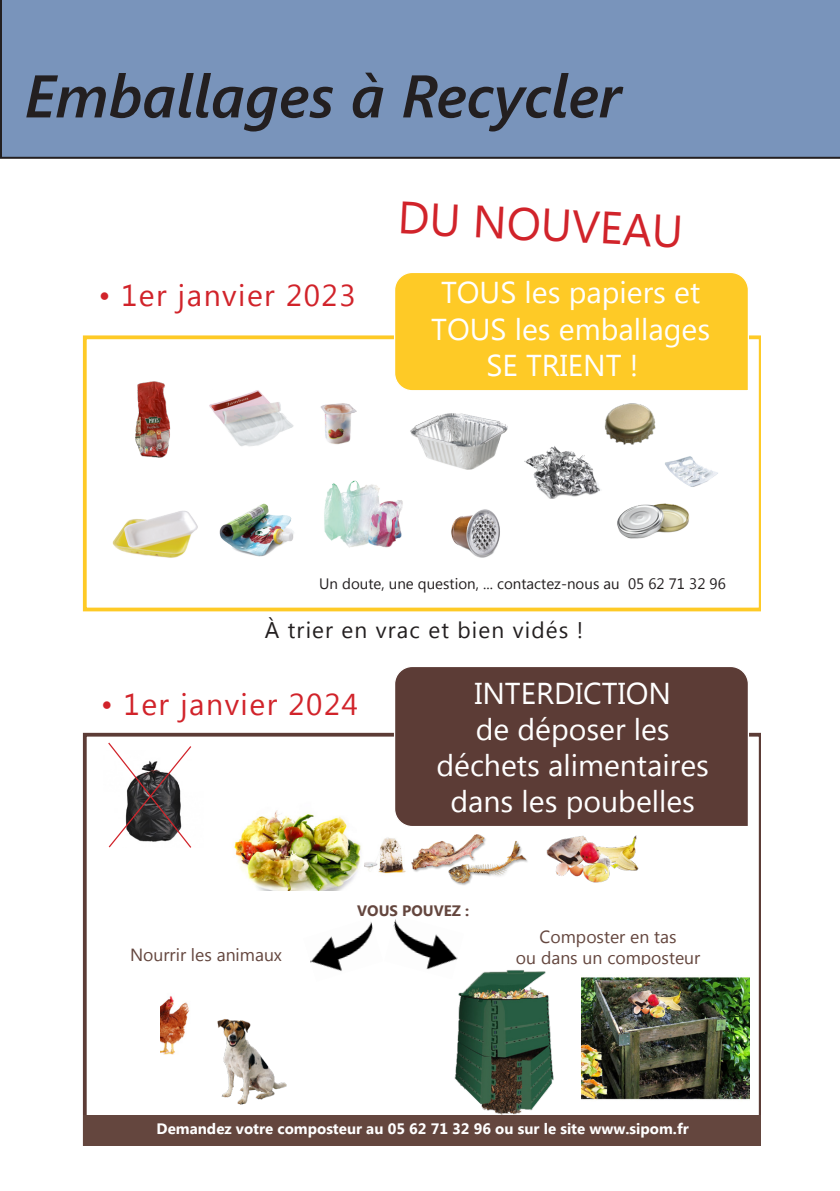
<style>
.page{position:relative;width:840px;height:1191px;background:#fff}
.page>*{position:absolute;margin:0;border:0;box-sizing:border-box;transform-origin:0 0}
.t1{font:italic 600 60px "Segoe UI";color:#231f20}
.t2{font:45.2px "Microsoft New Tai Lue";color:#d1232a}
.t3{font:30.2px/36.2px "Microsoft New Tai Lue";color:#fff;text-align:center}
.t4{font:30.2px "Microsoft New Tai Lue";letter-spacing:.05em;color:#d1232a}
.t5{font:22.6px "Microsoft New Tai Lue";letter-spacing:.05em;color:#231f20}
.t6{font:17.6px/21px "Microsoft New Tai Lue";color:#64463e;text-align:center}
.t7{font:700 15px "Microsoft New Tai Lue";color:#fff}
.t8{font:15px "Microsoft New Tai Lue";color:#231f20}
.t9{font:700 15px "Microsoft New Tai Lue";color:#64463e}
</style>
<div class="page">
<div style="left:1px;top:0;width:838px;height:159px;background:#7994bb"></div>
<svg style="left:0;top:0;width:1px;height:159px"></svg>
<svg style="left:82px;top:335px;width:678px;height:277px"></svg>
<div style="left:393px;top:273px;width:356px;height:119px;background:#feca26"></div>
<svg style="left:82px;top:732px;width:678px;height:413px"></svg>
<div style="left:393px;top:667px;width:356px;height:161px;background:#5c3c36"></div>
<img style="left:160px;top:989px;width:43px;height:72px">
<img style="left:449px;top:968px;width:105px;height:147px">
<img style="left:363px;top:829px;width:52px;height:49px">
<img style="left:411px;top:834px;width:118px;height:52px">
<img style="left:103px;top:751px;width:100px;height:97px">
<svg style="left:107px;top:741px;width:85px;height:108px"></svg>
<img style="left:303px;top:918px;width:80px;height:63px">
<img style="left:229px;top:800px;width:134px;height:91px">
<img style="left:542px;top:831px;width:108px;height:60px">
<div style="left:83px;top:1115px;width:677px;height:30px;background:#64463e"></div>
<img style="left:581px;top:966px;width:167px;height:144px">
<img style="left:625px;top:987px;width:63px;height:35px">
<img style="left:384px;top:915px;width:79px;height:64px">
<img style="left:217px;top:1018px;width:70px;height:86px">
<h1 class="t1" style="left:24px;top:40px;width:598px">Emballages à Recycler</h1>
<p class="t4" style="left:98px;top:278px;width:258px">• 1er janvier 2023</p>
<p class="t2" style="left:399px;top:191px;width:287px;rotate:3deg">DU NOUVEAU</p>
<p class="t3" style="left:431px;top:277px;width:280px">TOUS les papiers et<br>TOUS les emballages<br>SE TRIENT !</p>
<p class="t8" style="left:319px;top:574px;width:408px">Un doute, une question, ... contactez-nous au 05 62 71 32 96</p>
<p class="t5" style="left:265px;top:617px;width:320px">À trier en vrac et bien vidés !</p>
<p class="t4" style="left:101px;top:686px;width:258px">• 1er janvier 2024</p>
<p class="t3" style="left:436px;top:677px;width:274px">INTERDICTION<br>de déposer les déchets alimentaires dans les poubelles</p>
<p class="t6" style="left:130px;top:946px;width:153px">Nourrir les animaux</p>
<p class="t9" style="left:357px;top:901px;width:114px">VOUS POUVEZ :</p>
<p class="t6" style="left:515px;top:927px;width:186px">Composter en tas<br>ou dans un composteur</p>
<p class="t7" style="left:156px;top:1119px;width:533px">Demandez votre composteur au 05 62 71 32 96 ou sur le site www.sipom.fr</p>
</div>
